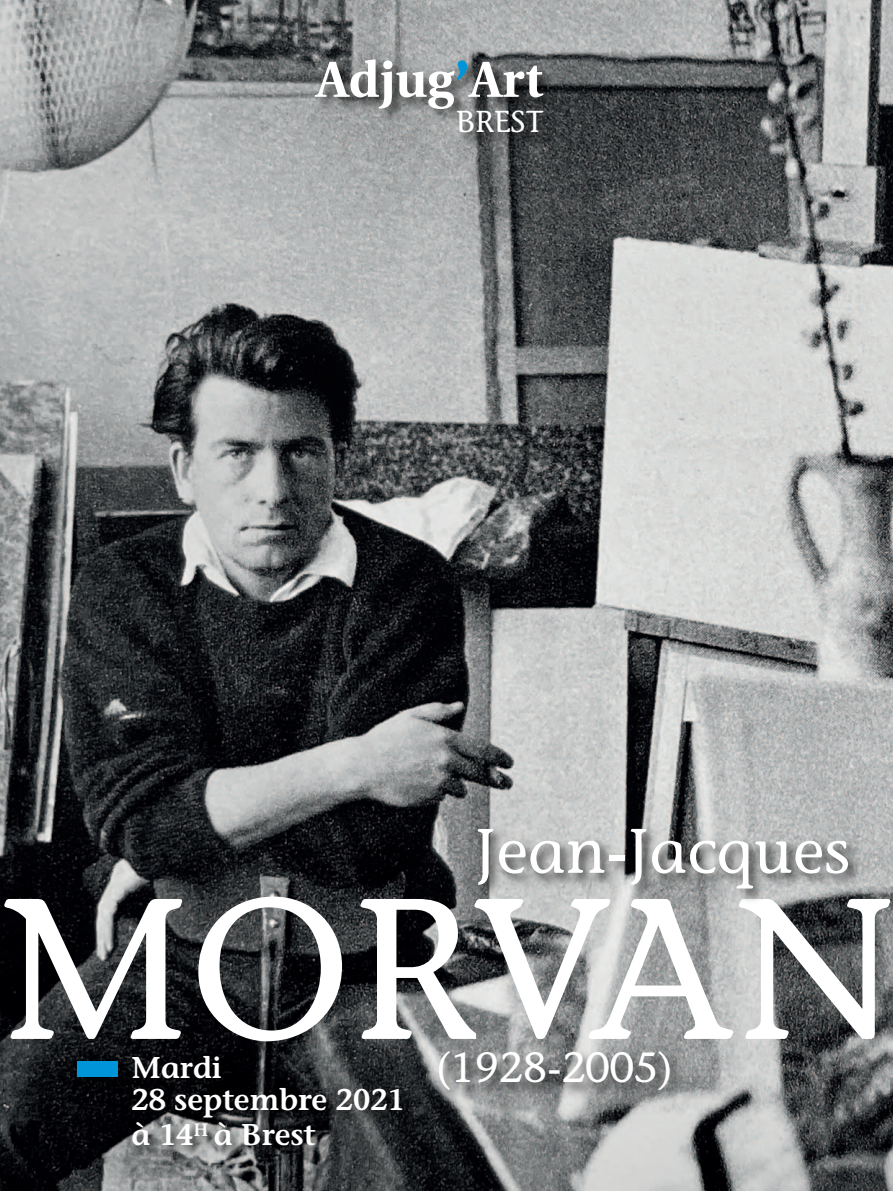
<style>
.page{position:relative;width:893px;height:1191px;background:#fff}
.page>*{position:absolute;margin:0;border:0;box-sizing:border-box;transform-origin:0 0}
.t1{font:199.95px "Stone Informal";color:#fff}
.t2{font:62.7px "Stone Informal";color:#fff}
.t3{font:700 50.55px "Utopia";color:#fff}
.t4{font:42.15px "Stone Informal";color:#fff}
.t5{font:30.3px "Stone Informal";color:#fff}
.t6{font:600 30px "Stone Informal";color:#fff}
.s1{font-size:61.8px;color:#0095d9}
</style>
<div class="page">
<img style="left:0;top:0;width:893px;height:1191px">
<img style="left:122px;top:1146px;width:368px;height:37px">
<img style="left:109px;top:1046px;width:344px;height:118px">
<img style="left:307px;top:44px;width:258px;height:126px">
<img style="left:70px;top:1054px;width:67px;height:42px">
<div style="left:77px;top:1061px;width:40px;height:16px;background:#0095d9"></div>
<img style="left:305px;top:1040px;width:407px;height:106px">
<img style="left:444px;top:812px;width:449px;height:105px">
<p class="t3" style="left:316px;top:59px;width:229px">Adjug<span class="s1">’</span>Art</p>
<p class="t5" style="left:456px;top:110px;width:89px">BREST</p>
<p class="t2" style="left:475px;top:826px;width:377px">Jean-Jacques</p>
<p class="t1" style="left:0;top:892px;width:896px">MORVAN</p>
<p class="t4" style="left:436px;top:1051px;width:239px">(1928-2005)</p>
<p class="t6" style="left:132px;top:1056px;width:92px">Mardi</p>
<p class="t6" style="left:132px;top:1087px;width:275px">28 septembre 2021</p>
<p class="t6" style="left:132px;top:1122px;width:185px">à 14<sup>H</sup> à Brest</p>
</div>
